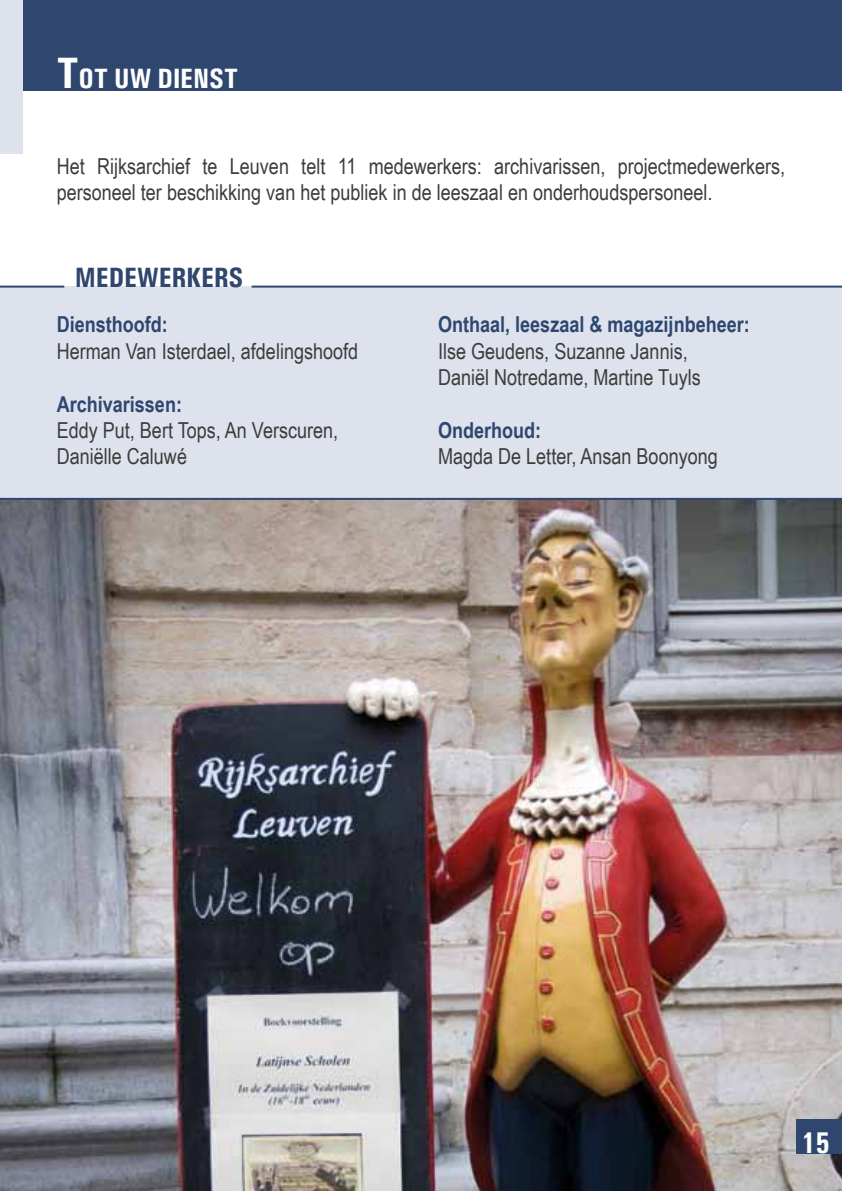
<style>
.page{position:relative;width:842px;height:1191px;background:#fff}
.page>*{position:absolute;margin:0;border:0;box-sizing:border-box;transform-origin:0 0}
.t1{font:700 condensed 30px "Univers";color:#fff}
.t2{font:700 condensed 28px "Univers";color:#fff}
.t3{font:700 condensed 28px "Univers";color:#2f476f}
.t4{font:22px/26.4px "Arial Narrow";color:#3c3c3b}
.t5{font:700 22px "Arial Narrow";color:#2f476f}
.s1{font-size:44px}
</style>
<div class="page">
<div style="left:0;top:0;width:842px;height:91px;background:#2f476f"></div>
<img style="left:0;top:500px;width:842px;height:691px">
<div style="left:797px;top:1119px;width:45px;height:34px;background:#2f476f"></div>
<div style="left:0;top:0;width:23px;height:153px;background:#dde2ed"></div>
<div style="left:0;top:286px;width:842px;height:212px;background:#dde2ed"></div>
<hr style="left:0;top:285px;width:64px;height:2px;background:#2f476f">
<hr style="left:252px;top:285px;width:590px;height:2px;background:#2f476f">
<hr style="left:0;top:498px;width:842px;height:2px;background:#2f476f">
<p class="t2" style="left:57px;top:61px;width:183px"><span class="s1">T</span>OT UW DIENST</p>
<p class="t4" style="left:57px;top:152px;width:730px">Het Rijksarchief te Leuven telt 11 medewerkers: archivarissen, projectmedewerkers, personeel ter beschikking van het publiek in de leeszaal en onderhoudspersoneel.</p>
<p class="t3" style="left:75px;top:260px;width:170px">MEDEWERKERS</p>
<p class="t5" style="left:57px;top:308px;width:113px">Diensthoofd:</p>
<p class="t4" style="left:57px;top:337px;width:303px">Herman Van Isterdael, afdelingshoofd</p>
<p class="t5" style="left:57px;top:387px;width:127px">Archivarissen:</p>
<p class="t4" style="left:57px;top:416px;width:283px">Eddy Put, Bert Tops, An Verscuren,<br>Daniëlle Caluwé</p>
<p class="t5" style="left:438px;top:308px;width:313px">Onthaal, leeszaal &amp; magazijnbeheer:</p>
<p class="t4" style="left:438px;top:337px;width:264px">Ilse Geudens, Suzanne Jannis,<br>Daniël Notredame, Martine Tuyls</p>
<p class="t5" style="left:438px;top:413px;width:105px">Onderhoud:</p>
<p class="t4" style="left:438px;top:442px;width:281px">Magda De Letter, Ansan Boonyong</p>
<h1 class="t1" style="left:801px;top:1124px;width:30px">15</h1>
</div>
